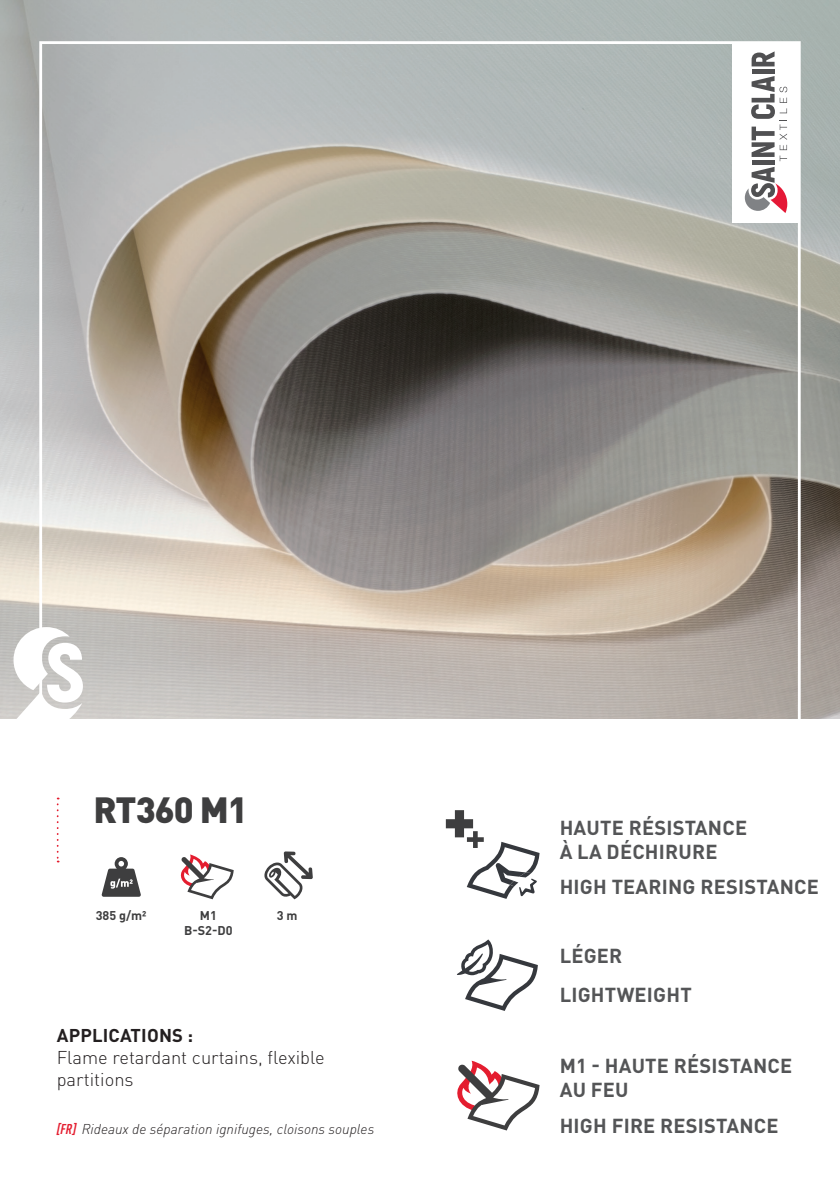
<style>
.page{position:relative;width:840px;height:1191px;background:#fff}
.page>*{position:absolute;margin:0;border:0;box-sizing:border-box;transform-origin:0 0}
.t1{font:900 36px "DIN Pro";letter-spacing:-.03em;color:#3e3e3f}
.t2{font:700 20px/24px "DIN Pro";letter-spacing:.01em;color:#545557}
.t3{font:300 18.4px/22px "DIN Pro";color:#231f20}
.t4{font:700 18.4px "DIN Pro";letter-spacing:.01em;color:#231f20}
.t5{font:italic 300 14px "DIN Pro";color:#231f20}
.t6{font:700 12.6px "DIN Pro";color:#3e3e3f}
.s1{font-weight:700;font-stretch:condensed;color:#e41d2f}
</style>
<div class="page">
<img style="left:0;top:0;width:839px;height:718px">
<svg style="left:57px;top:797px;width:2px;height:65px"></svg>
<svg style="left:101px;top:857px;width:40px;height:39px"></svg>
<svg style="left:264px;top:851px;width:48px;height:48px"></svg>
<svg style="left:180px;top:854px;width:53px;height:45px"></svg>
<svg style="left:445px;top:810px;width:94px;height:89px"></svg>
<svg style="left:457px;top:1060px;width:82px;height:70px"></svg>
<svg style="left:457px;top:939px;width:80px;height:72px"></svg>
<svg style="left:8px;top:627px;width:75px;height:92px"></svg>
<div style="left:731px;top:42px;width:68px;height:180px;background:#fff"></div>
<div style="left:751px;top:160px;width:23px;height:5px;background:#505052"></div>
<div style="left:751px;top:69px;width:23px;height:5px;background:#505052"></div>
<svg style="left:751px;top:51px;width:23px;height:15px"></svg>
<svg style="left:744px;top:167px;width:42px;height:46px"></svg>
<svg style="left:751px;top:76px;width:35px;height:85px"></svg>
<h1 class="t1" style="left:93px;top:779px;width:156px">RT360 M1</h1>
<p class="t6" style="left:96px;top:905px;width:52px">385 g/m²</p>
<p class="t6" style="left:200px;top:905px;width:19px">M1</p>
<p class="t6" style="left:276px;top:905px;width:22px">3 m</p>
<p class="t6" style="left:184px;top:920px;width:50px">B-S2-D0</p>
<p class="t4" style="left:57px;top:1020px;width:138px">APPLICATIONS :</p>
<p class="t3" style="left:57px;top:1044px;width:269px">Flame retardant curtains, flexible partitions</p>
<p class="t5" style="left:57px;top:1118px;width:319px"><span class="s1">[FR]</span> Rideaux de séparation ignifuges, cloisons souples</p>
<p class="t2" style="left:559px;top:813px;width:189px">HAUTE RÉSISTANCE<br>À LA DÉCHIRURE</p>
<p class="t2" style="left:559px;top:872px;width:260px">HIGH TEARING RESISTANCE</p>
<p class="t2" style="left:559px;top:941px;width:64px">LÉGER</p>
<p class="t2" style="left:559px;top:980px;width:133px">LIGHTWEIGHT</p>
<p class="t2" style="left:559px;top:1051px;width:234px">M1 - HAUTE RÉSISTANCE<br>AU FEU</p>
<p class="t2" style="left:559px;top:1111px;width:220px">HIGH FIRE RESISTANCE</p>
</div>
